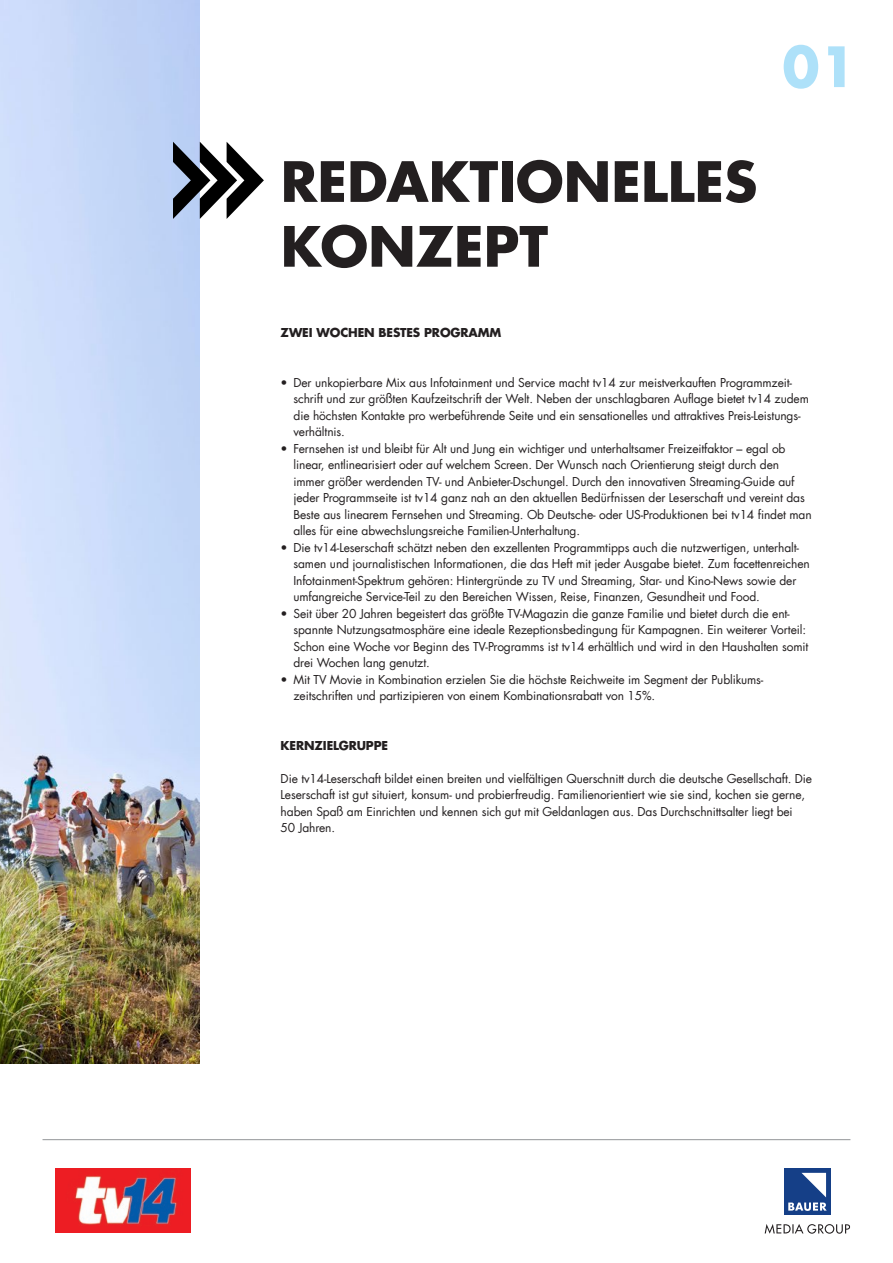
<style>
.page{position:relative;width:893px;height:1263px;background:#fff}
.page>*{position:absolute;margin:0;border:0;box-sizing:border-box;transform-origin:0 0}
.t1{font:700 54px/64.8px "Futura Com";color:#231f20}
.t2{font:700 54px "Futura Com";color:#aee1f9}
.t3{font:12px/16.5px "Futura Com";letter-spacing:-.01em;color:#231f20}
.t4{font:700 12px "Futura Com";letter-spacing:-.01em;color:#231f20}
</style>
<div class="page">
<svg style="left:765px;top:1224px;width:85px;height:10px"></svg>
<div style="left:784px;top:1168px;width:46px;height:47px;background:#153f87"></div>
<svg style="left:788px;top:1173px;width:39px;height:38px"></svg>
<hr style="left:43px;top:1139px;width:807px;height:1px;background:#939598">
<img style="left:55px;top:1168px;width:135px;height:64px">
<img style="left:0;top:0;width:200px;height:1063px">
<svg style="left:173px;top:142px;width:91px;height:77px"></svg>
<h1 class="t2" style="left:782px;top:25px;width:76px">01</h1>
<h1 class="t1" style="left:281px;top:147px;width:478px">REDAKTIONELLES<br>KONZEPT</h1>
<p class="t4" style="left:281px;top:324px;width:222px">ZWEI WOCHEN BESTES PROGRAMM</p>
<p class="t3" style="left:293px;top:374px;width:517px;text-indent:-13px">• Der unkopierbare Mix aus Infotainment und Service macht tv14 zur meistverkauften Programmzeit&shy;schrift und zur größten Kaufzeitschrift der Welt. Neben der unschlagbaren Auflage bietet tv14 zudem die höchsten Kontakte pro werbeführende Seite und ein sensationelles und attraktives Preis-Leistungs&shy;verhältnis.</p>
<p class="t3" style="left:293px;top:440px;width:520px;text-indent:-13px">• Fernsehen ist und bleibt für Alt und Jung ein wichtiger und unterhaltsamer Freizeitfaktor – egal ob linear, entlinearisiert oder auf welchem Screen. Der Wunsch nach Orientierung steigt durch den immer größer werdenden TV- und Anbieter-Dschungel. Durch den innovativen Streaming-Guide auf jeder Programmseite ist tv14 ganz nah an den aktuellen Bedürfnissen der Leserschaft und vereint das Beste aus linearem Fernsehen und Streaming. Ob Deutsche- oder US-Produktionen bei tv14 findet man alles für eine abwechslungsreiche Familien-Unterhaltung.</p>
<p class="t3" style="left:293px;top:539px;width:518px;text-indent:-13px">• Die tv14-Leserschaft schätzt neben den exzellenten Programmtipps auch die nutzwertigen, unterhalt&shy;samen und journalistischen Informationen, die das Heft mit jeder Ausgabe bietet. Zum facettenreichen Infotainment-Spektrum gehören: Hintergründe zu TV und Streaming, Star- und Kino-News sowie der umfangreiche Service-Teil zu den Bereichen Wissen, Reise, Finanzen, Gesundheit und Food.</p>
<p class="t3" style="left:293px;top:605px;width:516px;text-indent:-13px">• Seit über 20 Jahren begeistert das größte TV-Magazin die ganze Familie und bietet durch die ent&shy;spannte Nutzungsatmosphäre eine ideale Rezeptionsbedingung für Kampagnen. Ein weiterer Vorteil:<br>Schon eine Woche vor Beginn des TV-Programms ist tv14 erhältlich und wird in den Haushalten somit drei Wochen lang genutzt.</p>
<p class="t3" style="left:293px;top:671px;width:471px;text-indent:-13px">• Mit TV Movie in Kombination erzielen Sie die höchste Reichweite im Segment der Publikums&shy;zeitschriften und partizipieren von einem Kombinationsrabatt von 15%.</p>
<p class="t4" style="left:281px;top:736px;width:109px">KERNZIELGRUPPE</p>
<p class="t3" style="left:281px;top:770px;width:533px">Die tv14-Leserschaft bildet einen breiten und vielfältigen Querschnitt durch die deutsche Gesellschaft. Die Leserschaft ist gut situiert, konsum- und probierfreudig. Familienorientiert wie sie sind, kochen sie gerne, haben Spaß am Einrichten und kennen sich gut mit Geldanlagen aus. Das Durchschnittsalter liegt bei<br>50 Jahren.</p>
</div>
